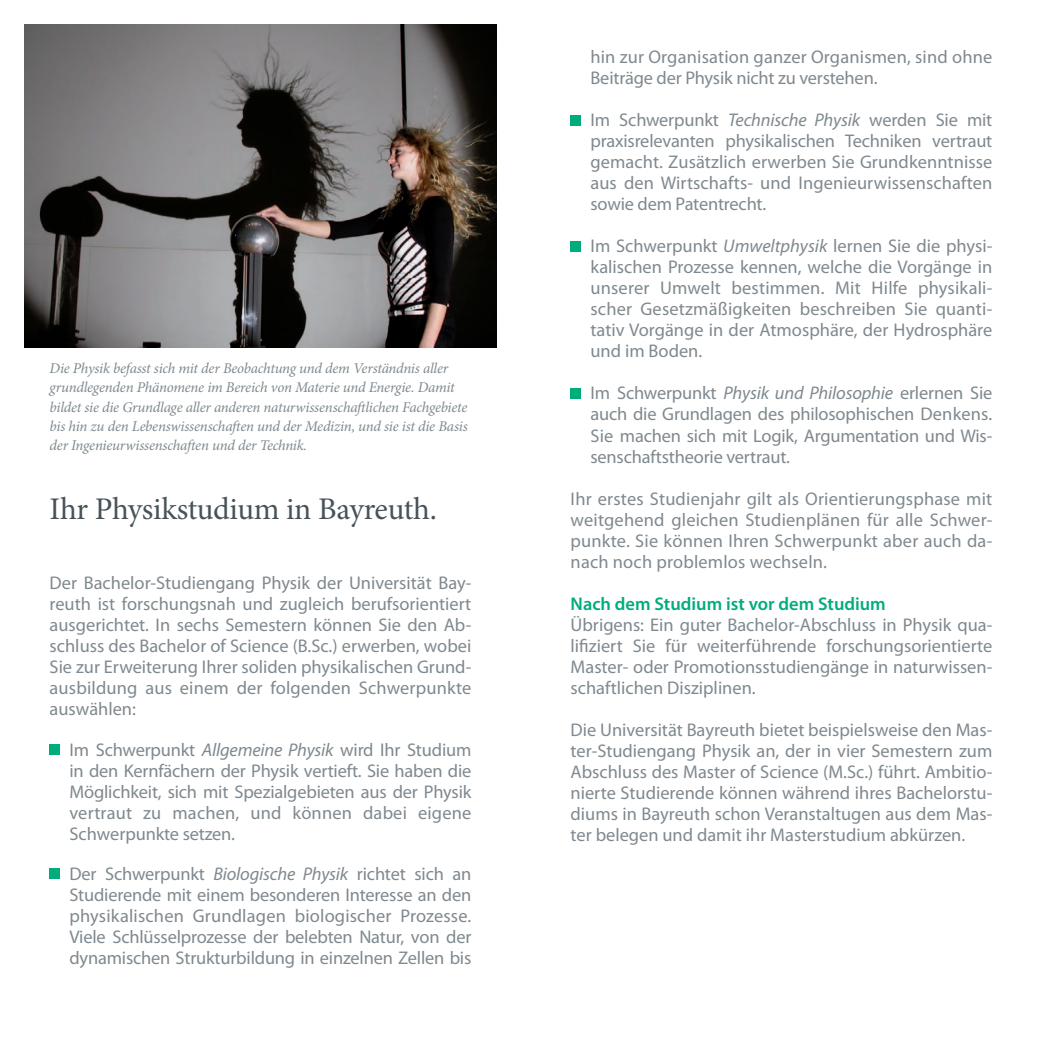
<style>
.page{position:relative;width:1042px;height:1042px;background:#fff}
.page>*{position:absolute;margin:0;border:0;box-sizing:border-box;transform-origin:0 0}
.t1{font:31.5px "Minion Pro";letter-spacing:-.01em;color:#475359}
.t2{font:18.38px/21px "Myriad Pro";color:#7f898f;text-align:justify}
.t3{font:600 18.38px "Myriad Pro";color:#00ac7c}
.t4{font:italic 14.88px/19.2px "Minion Pro";letter-spacing:-.015em;color:#7f898f}
.s1{font-style:italic}
</style>
<div class="page">
<div style="left:50px;top:744px;width:10px;height:10px;background:#00ac7c"></div>
<div style="left:50px;top:868px;width:10px;height:11px;background:#00ac7c"></div>
<div style="left:570px;top:115px;width:11px;height:10px;background:#00ac7c"></div>
<div style="left:570px;top:241px;width:11px;height:10px;background:#00ac7c"></div>
<div style="left:570px;top:388px;width:11px;height:10px;background:#00ac7c"></div>
<img style="left:25px;top:25px;width:471px;height:322px">
<p class="t4" style="left:50px;top:359px;width:419px">Die Physik befasst sich mit der Beobachtung und dem Verständnis aller grundlegenden Phänomene im Bereich von Materie und Energie. Damit bildet sie die Grundlage aller anderen naturwissenschaftlichen Fachgebiete bis hin zu den Lebenswissenschaften und der Medizin, und sie ist die Basis der Ingenieurwissenschaften und der Technik.</p>
<h1 class="t1" style="left:50px;top:488px;width:389px">Ihr Physikstudium in Bayreuth.</h1>
<p class="t2" style="left:50px;top:572px;width:423px">Der Bachelor-Studiengang Physik der Universität Bay&shy;reuth ist forschungsnah und zugleich berufsorientiert ausgerichtet. In sechs Semestern können Sie den Ab&shy;schluss des Bachelor of Science (B.Sc.) erwerben, wobei Sie zur Erweiterung Ihrer soliden physikalischen Grund&shy;ausbildung aus einem der folgenden Schwerpunkte auswählen:</p>
<p class="t2" style="left:69px;top:739px;width:403px">Im Schwerpunkt <span class="s1">Allgemeine Physik</span> wird Ihr Studium in den Kernfächern der Physik vertieft. Sie haben die Möglichkeit, sich mit Spezialgebieten aus der Physik vertraut zu machen, und können dabei eigene Schwerpunkte setzen.</p>
<p class="t2" style="left:69px;top:863px;width:403px">Der Schwerpunkt <span class="s1">Biologische Physik</span> richtet sich an Studierende mit einem besonderen Interesse an den physikalischen Grundlagen biologischer Prozesse.<br>Viele Schlüsselprozesse der belebten Natur, von der dynamischen Strukturbildung in einzelnen Zellen bis</p>
<p class="t2" style="left:590px;top:46px;width:403px">hin zur Organisation ganzer Organismen, sind ohne<br>Beiträge der Physik nicht zu verstehen.</p>
<p class="t2" style="left:590px;top:109px;width:403px">Im Schwerpunkt <span class="s1">Technische Physik</span> werden Sie mit praxisrelevanten physikalischen Techniken vertraut gemacht. Zusätzlich erwerben Sie Grundkenntnisse aus den Wirtschafts- und Ingenieurwissenschaften sowie dem Patentrecht.</p>
<p class="t2" style="left:590px;top:235px;width:403px">Im Schwerpunkt <span class="s1">Umweltphysik</span> lernen Sie die physi&shy;kalischen Prozesse kennen, welche die Vorgänge in unserer Umwelt bestimmen. Mit Hilfe physikali&shy;scher Gesetzmäßigkeiten beschreiben Sie quanti&shy;tativ Vorgänge in der Atmosphäre, der Hydrosphäre und im Boden.</p>
<p class="t2" style="left:590px;top:382px;width:403px">Im Schwerpunkt <span class="s1">Physik und Philosophie</span> erlernen Sie auch die Grundlagen des philosophischen Denkens.<br>Sie machen sich mit Logik, Argumentation und Wis&shy;senschaftstheorie vertraut.</p>
<p class="t2" style="left:570px;top:487px;width:423px">Ihr erstes Studienjahr gilt als Orientierungsphase mit weitgehend gleichen Studienplänen für alle Schwer&shy;punkte. Sie können Ihren Schwerpunkt aber auch da&shy;nach noch problemlos wechseln.</p>
<p class="t3" style="left:570px;top:592px;width:317px">Nach dem Studium ist vor dem Studium</p>
<p class="t2" style="left:570px;top:613px;width:423px">Übrigens: Ein guter Bachelor-Abschluss in Physik qua&shy;lifiziert Sie für weiterführende forschungsorientierte Master- oder Promotionsstudiengänge in naturwissen&shy;schaftlichen Disziplinen.</p>
<p class="t2" style="left:570px;top:718px;width:423px">Die Universität Bayreuth bietet beispielsweise den Mas&shy;ter-Studiengang Physik an, der in vier Semestern zum Abschluss des Master of Science (M.Sc.) führt. Ambitio&shy;nierte Studierende können während ihres Bachelorstu&shy;diums in Bayreuth schon Veranstaltugen aus dem Mas&shy;ter belegen und damit ihr Masterstudium abkürzen.</p>
</div>
